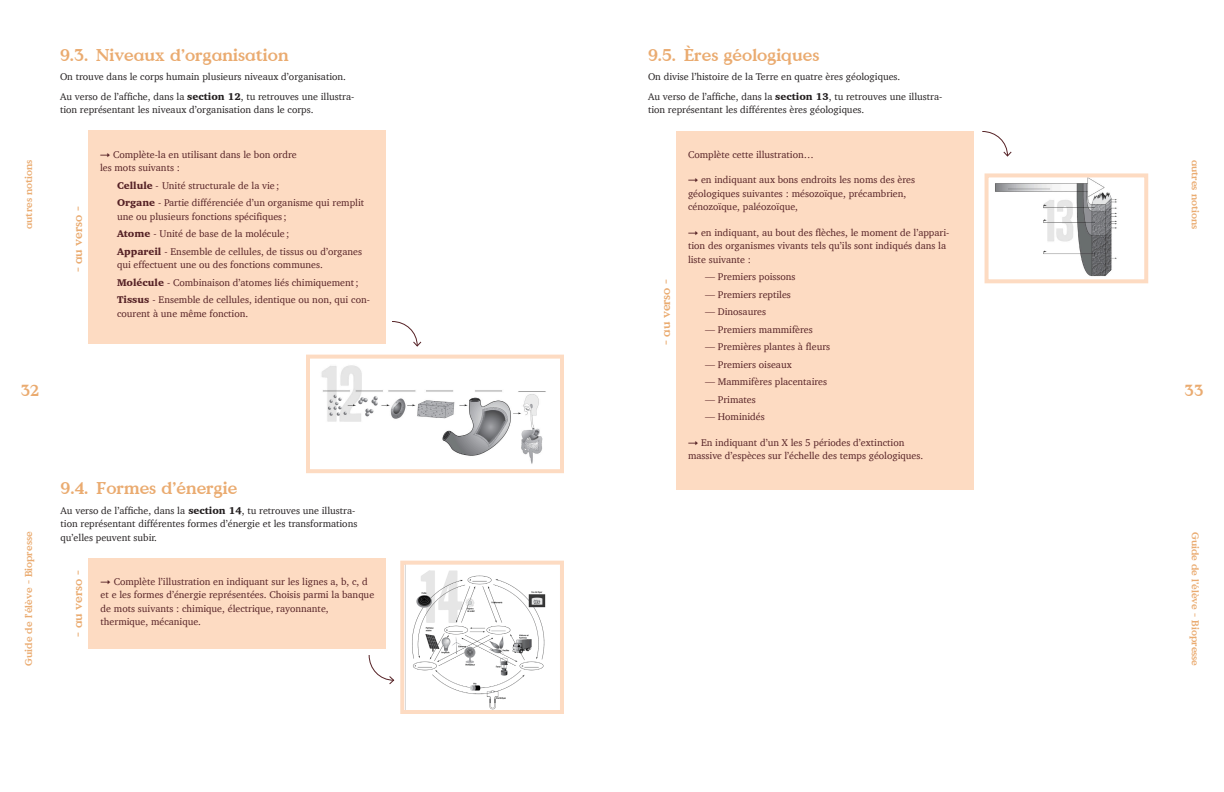
<style>
.page{position:relative;width:1224px;height:792px;background:#fff}
.page>*{position:absolute;margin:0;border:0;box-sizing:border-box;transform-origin:0 0}
.sous-titre{font:17px "Value Serif";color:#eaab70}
.t1{font:16px "Value Serif";color:#eaab70}
.t2{font:12px "Value Serif";letter-spacing:-.01em;color:#eaab70}
.texte-boite{font:10px/13.5px "Charter";color:#552125}
._9_3_enumeration_boi{font:10px/13.5px "Charter";color:#552125}
.Texte_courant{font:10px/13.5px "Charter";color:#231f20}
.t3{font:10px "Value Serif";color:#eaab70}
.s1{font-weight:900}
.s2{font-family:"Circular Std"}
</style>
<div class="page">
<div style="left:88px;top:131px;width:298px;height:213px;background:#fddbc2"></div>
<div style="left:676px;top:131px;width:298px;height:359px;background:#fddbc2"></div>
<svg style="left:392px;top:321px;width:30px;height:26px"></svg>
<svg style="left:982px;top:131px;width:30px;height:26px"></svg>
<svg style="left:306px;top:354px;width:258px;height:120px"></svg>
<div style="left:89px;top:558px;width:297px;height:91px;background:#fddbc2"></div>
<svg style="left:368px;top:560px;width:196px;height:154px"></svg>
<svg style="left:984px;top:173px;width:165px;height:111px"></svg>
<p class="sous-titre" style="left:60px;top:45px;width:230px">9.3. Niveaux d’organisation</p>
<p class="Texte_courant" style="left:60px;top:70px;width:288px">On trouve dans le corps humain plusieurs niveaux d’organisation.</p>
<p class="Texte_courant" style="left:60px;top:90px;width:296px">Au verso de l’affiche, dans la <span class="s1">section 12</span>, tu retrouves une illustra&shy;tion représentant les niveaux d’organisation dans le corps.</p>
<p class="sous-titre" style="left:648px;top:45px;width:173px">9.5. Ères géologiques</p>
<p class="Texte_courant" style="left:648px;top:70px;width:254px">On divise l’histoire de la Terre en quatre ères géologiques.</p>
<p class="Texte_courant" style="left:648px;top:90px;width:296px">Au verso de l’affiche, dans la <span class="s1">section 13</span>, tu retrouves une illustra&shy;tion représentant les différentes ères géologiques.</p>
<p class="texte-boite" style="left:100px;top:147px;width:198px"><span class="s2">→</span> Complète-la en utilisant dans le bon ordre les mots suivants :</p>
<p class="_9_3_enumeration_boi" style="left:117px;top:178px;width:164px"><span class="s1">Cellule</span> - Unité structurale de la vie;</p>
<p class="_9_3_enumeration_boi" style="left:117px;top:196px;width:249px"><span class="s1">Organe</span> - Partie différenciée d’un organisme qui remplit une ou plusieurs fonctions spécifiques;</p>
<p class="_9_3_enumeration_boi" style="left:117px;top:227px;width:174px"><span class="s1">Atome</span> - Unité de base de la molécule;</p>
<p class="_9_3_enumeration_boi" style="left:117px;top:244px;width:247px"><span class="s1">Appareil</span> - Ensemble de cellules, de tissus ou d’organes qui effectuent une ou des fonctions communes.</p>
<p class="_9_3_enumeration_boi" style="left:117px;top:275px;width:243px"><span class="s1">Molécule</span> - Combinaison d’atomes liés chimiquement;</p>
<p class="_9_3_enumeration_boi" style="left:117px;top:293px;width:254px"><span class="s1">Tissus</span> - Ensemble de cellules, identique ou non, qui con&shy;courent à une même fonction.</p>
<p class="texte-boite" style="left:688px;top:147px;width:127px">Complète cette illustration…</p>
<p class="texte-boite" style="left:688px;top:173px;width:229px"><span class="s2">→</span> en indiquant aux bons endroits les noms des ères géologiques suivantes : mésozoïque, précambrien, cénozoïque, paléozoïque,</p>
<p class="texte-boite" style="left:688px;top:225px;width:263px"><span class="s2">→</span> en indiquant, au bout des flèches, le moment de l’appari&shy;tion des organismes vivants tels qu’ils sont indiqués dans la liste suivante :</p>
<p class="_9_3_enumeration_boi" style="left:705px;top:270px;width:92px">— Premiers poissons</p>
<p class="_9_3_enumeration_boi" style="left:705px;top:287px;width:87px">— Premiers reptiles</p>
<p class="_9_3_enumeration_boi" style="left:705px;top:305px;width:63px">— Dinosaures</p>
<p class="_9_3_enumeration_boi" style="left:705px;top:322px;width:109px">— Premiers mammifères</p>
<p class="_9_3_enumeration_boi" style="left:705px;top:340px;width:127px">— Premières plantes à fleurs</p>
<p class="_9_3_enumeration_boi" style="left:705px;top:357px;width:88px">— Premiers oiseaux</p>
<p class="_9_3_enumeration_boi" style="left:705px;top:375px;width:124px">— Mammifères placentaires</p>
<p class="_9_3_enumeration_boi" style="left:705px;top:392px;width:52px">— Primates</p>
<p class="_9_3_enumeration_boi" style="left:705px;top:410px;width:61px">— Hominidés</p>
<p class="texte-boite" style="left:688px;top:435px;width:237px"><span class="s2">→</span> En indiquant d’un X les 5 périodes d’extinction massive d’espèces sur l’échelle des temps géologiques.</p>
<p class="t3" style="left:23px;top:229px;width:71px;rotate:-90deg">autres notions</p>
<p class="t3" style="left:1201px;top:160px;width:71px;rotate:90deg">autres notions</p>
<p class="t2" style="left:71px;top:272px;width:68px;rotate:-90deg">- au verso -</p>
<p class="t2" style="left:659px;top:345px;width:68px;rotate:-90deg">- au verso -</p>
<h2 class="t1" style="left:21px;top:381px;width:20px">32</h2>
<h2 class="t1" style="left:1185px;top:381px;width:20px">33</h2>
<p class="sous-titre" style="left:61px;top:478px;width:178px">9.4. Formes d’énergie</p>
<p class="Texte_courant" style="left:61px;top:503px;width:298px">Au verso de l’affiche, dans la <span class="s1">section 14</span>, tu retrouves une illustra&shy;tion représentant différentes formes d’énergie et les transformations qu’elles peuvent subir.</p>
<p class="texte-boite" style="left:101px;top:575px;width:275px"><span class="s2">→</span> Complète l’illustration en indiquant sur les lignes a, b, c, d et e les formes d’énergie représentées. Choisis parmi la banque de mots suivants : chimique, électrique, rayonnante, thermique, mécanique.</p>
<p class="t3" style="left:23px;top:666px;width:136px;rotate:-90deg">Guide de l’élève - Biopresse</p>
<p class="t3" style="left:1201px;top:532px;width:136px;rotate:90deg">Guide de l’élève - Biopresse</p>
<p class="t2" style="left:71px;top:637px;width:68px;rotate:-90deg">- au verso -</p>
</div>
